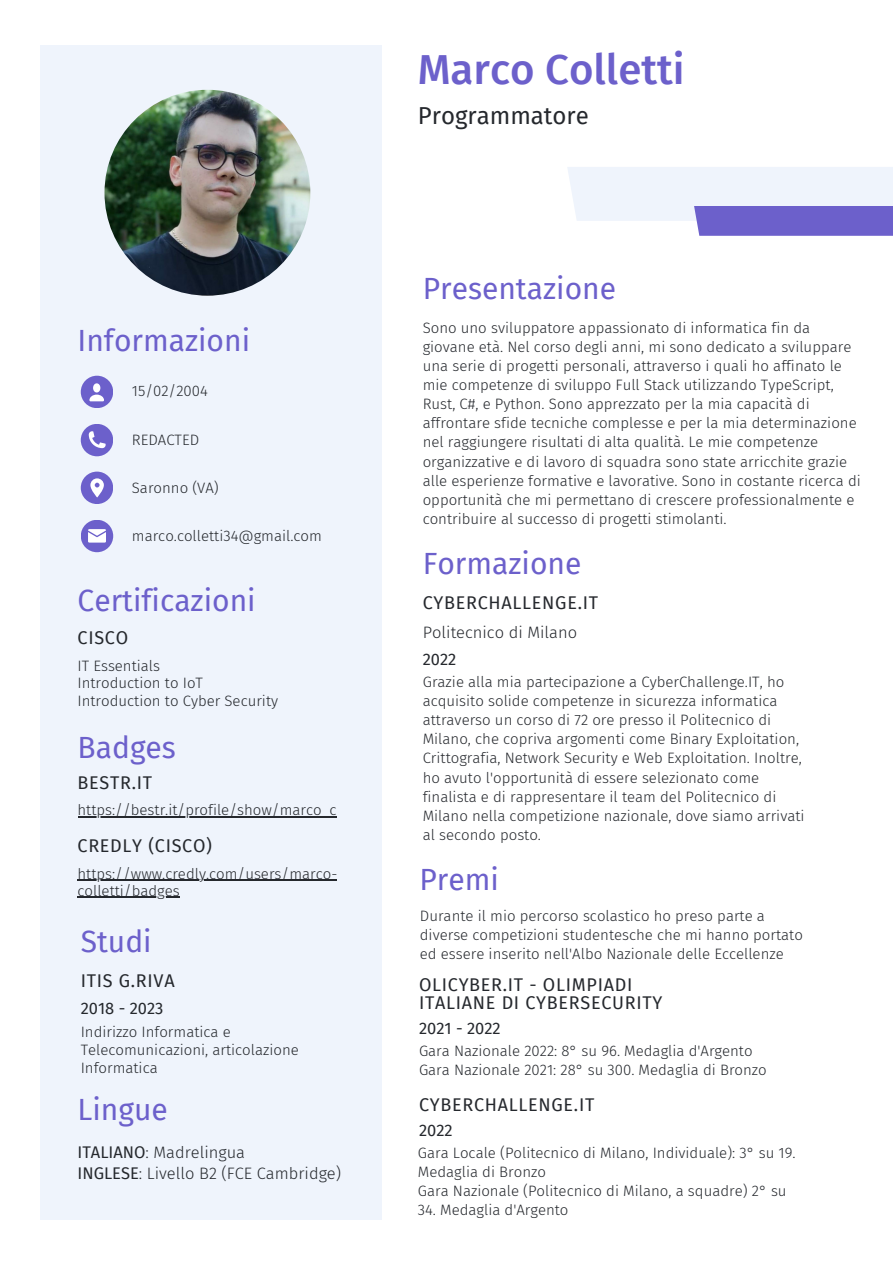
<style>
.page{position:relative;width:893px;height:1264px;background:#fff}
.page>*{position:absolute;margin:0;border:0;box-sizing:border-box;transform-origin:0 0}
.t1{font:500 42px "Fira Sans";color:#6c60cb}
.t2{font:30px "Fira Sans";color:#6c60cb}
.t3{font:24px "Fira Sans";color:#25282d}
.t4{font:18px/18px "Fira Sans";letter-spacing:.04em;color:#25282d}
.t5{font:300 16.5px "Fira Sans";color:#25282d}
.t6{font:16.5px "Fira Sans";color:#25282d}
.t7{font:300 15px/19px "Fira Sans";color:#25282d}
.s1{font-weight:400}
</style>
<div class="page">
<div style="left:41px;top:45px;width:341px;height:1175px;background:#eff4fc"></div>
<img style="left:104px;top:90px;width:206px;height:206px;border-radius:50%">
<svg style="left:567px;top:167px;width:325px;height:69px"></svg>
<div style="left:81px;top:424px;width:32px;height:32px;background:#6c60cb;border-radius:50%"></div>
<div style="left:81px;top:520px;width:32px;height:32px;background:#6c60cb;border-radius:50%"></div>
<div style="left:81px;top:471px;width:32px;height:33px;background:#6c60cb;border-radius:50%"></div>
<div style="left:81px;top:376px;width:32px;height:32px;background:#6c60cb;border-radius:50%"></div>
<svg style="left:89px;top:383px;width:15px;height:18px"></svg>
<svg style="left:88px;top:529px;width:18px;height:13px"></svg>
<svg style="left:89px;top:431px;width:17px;height:17px"></svg>
<svg style="left:90px;top:478px;width:14px;height:19px"></svg>
<hr style="left:77px;top:816px;width:259px;height:1px;background:#25282d">
<hr style="left:77px;top:879px;width:260px;height:2px;background:#25282d">
<hr style="left:77px;top:896px;width:103px;height:1px;background:#25282d">
<p class="t2" style="left:77px;top:323px;width:174px">Informazioni</p>
<p class="t7" style="left:132px;top:381px;width:77px">15/02/2004</p>
<p class="t7" style="left:132px;top:430px;width:69px">REDACTED</p>
<p class="t7" style="left:132px;top:478px;width:88px">Saronno (VA)</p>
<p class="t7" style="left:132px;top:526px;width:191px">marco.colletti34@gmail.com</p>
<p class="t2" style="left:77px;top:583px;width:180px">Certificazioni</p>
<p class="t4" style="left:77px;top:628px;width:52px">CISCO</p>
<p class="t7" style="left:77px;top:656px;width:84px">IT Essentials</p>
<p class="t7" style="left:77px;top:673px;width:127px">Introduction to IoT</p>
<p class="t7" style="left:77px;top:691px;width:202px">Introduction to Cyber Security</p>
<p class="t2" style="left:77px;top:730px;width:100px">Badges</p>
<p class="t7" style="left:77px;top:801px;width:260px">https://bestr.it/profile/show/marco_c</p>
<p class="t4" style="left:77px;top:774px;width:76px">BESTR.IT</p>
<p class="t4" style="left:77px;top:836px;width:136px">CREDLY (CISCO)</p>
<p class="t7" style="left:77px;top:865px;width:261px;line-height:16.8px">https://www.credly.com/users/marco&shy;colletti/badges</p>
<p class="t2" style="left:81px;top:924px;width:72px">Studi</p>
<p class="t4" style="left:81px;top:971px;width:95px">ITIS G.RIVA</p>
<p class="t7" style="left:81px;top:1022px;width:219px;line-height:18px">Indirizzo Informatica e<br>Telecomunicazioni, articolazione<br>Informatica</p>
<p class="t6" style="left:81px;top:998px;width:84px">2018 - 2023</p>
<p class="t2" style="left:77px;top:1091px;width:92px">Lingue</p>
<p class="t5" style="left:77px;top:1142px;width:169px"><span class="s1">ITALIANO</span>: Madrelingua</p>
<p class="t5" style="left:77px;top:1163px;width:265px"><span class="s1">INGLESE</span>: Livello B2 (FCE Cambridge)</p>
<p class="t1" style="left:418px;top:44px;width:268px">Marco Colletti</p>
<p class="t3" style="left:418px;top:102px;width:173px">Programmatore</p>
<p class="t2" style="left:422px;top:271px;width:195px">Presentazione</p>
<p class="t7" style="left:422px;top:318px;width:439px">Sono uno sviluppatore appassionato di informatica fin da giovane età. Nel corso degli anni, mi sono dedicato a sviluppare una serie di progetti personali, attraverso i quali ho affinato le mie competenze di sviluppo Full Stack utilizzando TypeScript, Rust, C#, e Python. Sono apprezzato per la mia capacità di affrontare sfide tecniche complesse e per la mia determinazione nel raggiungere risultati di alta qualità. Le mie competenze organizzative e di lavoro di squadra sono state arricchite grazie alle esperienze formative e lavorative. Sono in costante ricerca di opportunità che mi permettano di crescere professionalmente e contribuire al successo di progetti stimolanti.</p>
<p class="t2" style="left:422px;top:546px;width:160px">Formazione</p>
<p class="t4" style="left:422px;top:594px;width:177px">CYBERCHALLENGE.IT</p>
<p class="t5" style="left:422px;top:623px;width:156px">Politecnico di Milano</p>
<p class="t6" style="left:422px;top:650px;width:35px">2022</p>
<p class="t7" style="left:422px;top:672px;width:383px">Grazie alla mia partecipazione a CyberChallenge.IT, ho acquisito solide competenze in sicurezza informatica attraverso un corso di 72 ore presso il Politecnico di Milano, che copriva argomenti come Binary Exploitation, Crittografia, Network Security e Web Exploitation. Inoltre, ho avuto l'opportunità di essere selezionato come finalista e di rappresentare il team del Politecnico di Milano nella competizione nazionale, dove siamo arrivati al secondo posto.</p>
<p class="t2" style="left:419px;top:861px;width:81px">Premi</p>
<p class="t7" style="left:420px;top:906px;width:384px">Durante il mio percorso scolastico ho preso parte a diverse competizioni studentesche che mi hanno portato ed essere inserito nell'Albo Nazionale delle Eccellenze</p>
<p class="t4" style="left:419px;top:976px;width:245px">OLICYBER.IT - OLIMPIADI<br>ITALIANE DI CYBERSECURITY</p>
<p class="t6" style="left:419px;top:1018px;width:83px">2021 - 2022</p>
<p class="t7" style="left:419px;top:1041px;width:335px">Gara Nazionale 2022: 8° su 96. Medaglia d'Argento</p>
<p class="t7" style="left:419px;top:1060px;width:349px">Gara Nazionale 2021: 28° su 300. Medaglia di Bronzo</p>
<p class="t4" style="left:419px;top:1095px;width:177px">CYBERCHALLENGE.IT</p>
<p class="t6" style="left:419px;top:1120px;width:35px">2022</p>
<p class="t7" style="left:418px;top:1143px;width:379px">Gara Locale (Politecnico di Milano, Individuale): 3° su 19.<br>Medaglia di Bronzo</p>
<p class="t7" style="left:418px;top:1181px;width:370px">Gara Nazionale (Politecnico di Milano, a squadre) 2° su</p>
<p class="t7" style="left:418px;top:1200px;width:152px">34. Medaglia d'Argento</p>
</div>
